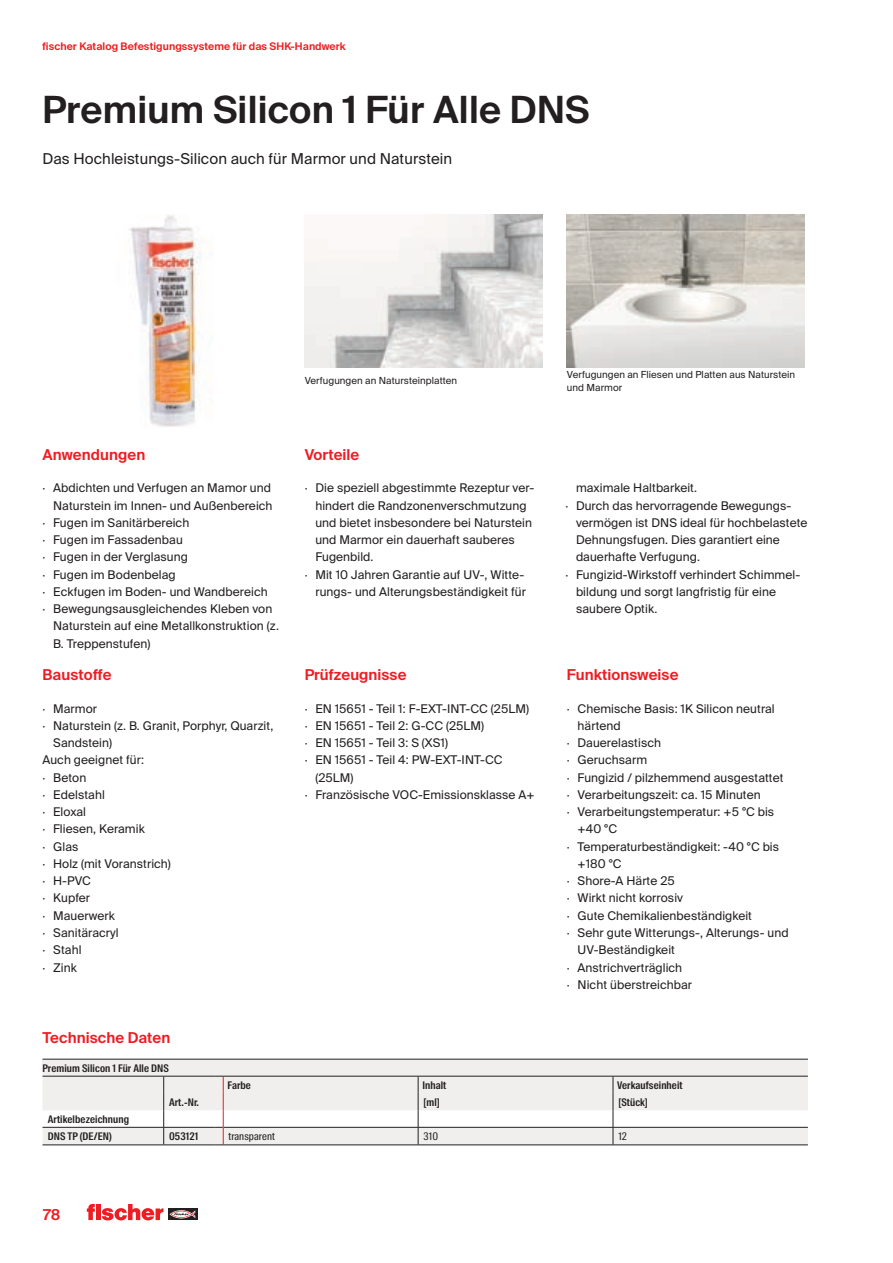
<style>
.page{position:relative;width:893px;height:1263px;background:#fff}
.page>*{position:absolute;margin:0;border:0;box-sizing:border-box;transform-origin:0 0}
.CB_AF_01_HEAD_25PT_S{font:600 37.5px "fischerstrong";letter-spacing:.005em;color:#231f20}
.CB_AF_02_SUBHEAD_SB{font:600 15px "fischerstrong";letter-spacing:.005em;color:#ee1d23}
.CB_AF_02_SUBHEAD_REG{font:15px "fischerstrong";letter-spacing:.005em;color:#231f20}
.CB_AF_03_COPY_REG{font:12px/17.2px "fischerstrong";letter-spacing:.005em;color:#231f20}
.CB_AF_07_TABELLE_HEA{font:600 10.5px "fischerstrong Cond";letter-spacing:.01em;color:#231f20}
.t1{font:600 10.5px "fischerstrong";letter-spacing:.005em;color:#ee1d23}
.CB_AF_07_TABELLE_COP{font:10.5px "fischerstrong Cond";letter-spacing:.01em;color:#231f20}
.CB_AF_07_TABLE_ITEM{font:600 10.5px "fischerstrong Cond";letter-spacing:.01em;color:#231f20}
.CB_AF_04_CAPTION_REG{font:9.75px/13.5px "fischerstrong";letter-spacing:.005em;color:#231f20}
</style>
<div class="page">
<svg style="left:168px;top:1208px;width:29px;height:12px"></svg>
<svg style="left:169px;top:1210px;width:26px;height:8px"></svg>
<svg style="left:87px;top:1204px;width:76px;height:16px"></svg>
<img style="left:305px;top:215px;width:237px;height:153px">
<img style="left:129px;top:215px;width:83px;height:212px">
<img style="left:567px;top:215px;width:238px;height:153px">
<svg style="left:43px;top:1072px;width:765px;height:4px;background:#dfdddd"></svg>
<svg style="left:43px;top:1076px;width:765px;height:69px"></svg>
<hr style="left:223px;top:1076px;width:195px;height:1px;background:#231f20">
<hr style="left:418px;top:1076px;width:195px;height:1px;background:#231f20">
<hr style="left:613px;top:1076px;width:195px;height:1px;background:#231f20">
<div style="left:43px;top:1059px;width:765px;height:13px;background:#f0efee"></div>
<hr style="left:43px;top:1059px;width:765px;height:1px;background:#231f20">
<p class="t1" style="left:43px;top:41px;width:305px">fischer Katalog Befestigungssysteme für das SHK-Handwerk</p>
<p class="CB_AF_01_HEAD_25PT_S" style="left:43px;top:88px;width:548px">Premium Silicon 1 Für Alle DNS</p>
<p class="CB_AF_02_SUBHEAD_REG" style="left:43px;top:150px;width:411px">Das Hochleistungs-Silicon auch für Marmor und Naturstein</p>
<p class="CB_AF_02_SUBHEAD_SB" style="left:43px;top:446px;width:104px">Anwendungen</p>
<p class="CB_AF_03_COPY_REG" style="left:43px;top:479px;width:232px;text-align:right">· Abdichten und Verfugen an Mamor und<br>Naturstein im Innen- und Außenbereich</p>
<p class="CB_AF_03_COPY_REG" style="left:43px;top:514px;width:148px">· Fugen im Sanitärbereich</p>
<p class="CB_AF_03_COPY_REG" style="left:43px;top:531px;width:142px">· Fugen im Fassadenbau</p>
<p class="CB_AF_03_COPY_REG" style="left:43px;top:548px;width:147px">· Fugen in der Verglasung</p>
<p class="CB_AF_03_COPY_REG" style="left:43px;top:566px;width:135px">· Fugen im Bodenbelag</p>
<p class="CB_AF_03_COPY_REG" style="left:43px;top:583px;width:227px">· Eckfugen im Boden- und Wandbereich</p>
<p class="CB_AF_03_COPY_REG" style="left:53px;top:600px;width:227px;text-indent:-11px">· Bewegungsausgleichendes Kleben von<br>Naturstein auf eine Metallkonstruktion (z.<br>B. Treppenstufen)</p>
<p class="CB_AF_02_SUBHEAD_SB" style="left:43px;top:666px;width:71px">Baustoffe</p>
<p class="CB_AF_03_COPY_REG" style="left:43px;top:700px;width:56px">· Marmor</p>
<p class="CB_AF_03_COPY_REG" style="left:53px;top:717px;width:222px;text-indent:-11px">· Naturstein (z. B. Granit, Porphyr, Quarzit,<br>Sandstein)</p>
<p class="CB_AF_03_COPY_REG" style="left:43px;top:752px;width:103px">Auch geeignet für:</p>
<p class="CB_AF_03_COPY_REG" style="left:43px;top:769px;width:45px">· Beton</p>
<p class="CB_AF_03_COPY_REG" style="left:43px;top:786px;width:64px">· Edelstahl</p>
<p class="CB_AF_03_COPY_REG" style="left:43px;top:803px;width:45px">· Eloxal</p>
<p class="CB_AF_03_COPY_REG" style="left:43px;top:821px;width:104px">· Fliesen, Keramik</p>
<p class="CB_AF_03_COPY_REG" style="left:43px;top:838px;width:37px">· Glas</p>
<p class="CB_AF_03_COPY_REG" style="left:43px;top:855px;width:130px">· Holz (mit Voranstrich)</p>
<p class="CB_AF_03_COPY_REG" style="left:43px;top:872px;width:50px">· H-PVC</p>
<p class="CB_AF_03_COPY_REG" style="left:43px;top:890px;width:49px">· Kupfer</p>
<p class="CB_AF_03_COPY_REG" style="left:43px;top:907px;width:74px">· Mauerwerk</p>
<p class="CB_AF_03_COPY_REG" style="left:43px;top:924px;width:78px">· Sanitäracryl</p>
<p class="CB_AF_03_COPY_REG" style="left:43px;top:941px;width:40px">· Stahl</p>
<p class="CB_AF_03_COPY_REG" style="left:43px;top:959px;width:36px">· Zink</p>
<p class="CB_AF_02_SUBHEAD_SB" style="left:43px;top:1029px;width:129px">Technische Daten</p>
<p class="CB_AF_07_TABELLE_HEA" style="left:43px;top:1062px;width:128px">Premium Silicon 1 Für Alle DNS</p>
<p class="CB_AF_04_CAPTION_REG" style="left:305px;top:374px;width:154px">Verfugungen an Natursteinplatten</p>
<p class="CB_AF_04_CAPTION_REG" style="left:567px;top:367px;width:230px">Verfugungen an Fliesen und Platten aus Naturstein und Marmor</p>
<p class="CB_AF_02_SUBHEAD_SB" style="left:305px;top:446px;width:56px">Vorteile</p>
<p class="CB_AF_03_COPY_REG" style="left:315px;top:479px;width:221px;text-indent:-11px">· Die speziell abgestimmte Rezeptur ver&shy;hindert die Randzonenverschmutzung und bietet insbesondere bei Naturstein und Marmor ein dauerhaft sauberes Fugenbild.</p>
<p class="CB_AF_03_COPY_REG" style="left:305px;top:566px;width:223px;text-align:right">· Mit 10 Jahren Garantie auf UV-, Witte&shy;rungs- und Alterungsbeständigkeit für</p>
<p class="CB_AF_02_SUBHEAD_SB" style="left:305px;top:666px;width:103px">Prüfzeugnisse</p>
<p class="CB_AF_03_COPY_REG" style="left:305px;top:700px;width:226px">· EN 15651 - Teil 1: F-EXT-INT-CC (25LM)</p>
<p class="CB_AF_03_COPY_REG" style="left:305px;top:717px;width:181px">· EN 15651 - Teil 2: G-CC (25LM)</p>
<p class="CB_AF_03_COPY_REG" style="left:305px;top:734px;width:145px">· EN 15651 - Teil 3: S (XS1)</p>
<p class="CB_AF_03_COPY_REG" style="left:315px;top:752px;width:189px;text-indent:-11px">· EN 15651 - Teil 4: PW-EXT-INT-CC (25LM)</p>
<p class="CB_AF_03_COPY_REG" style="left:305px;top:786px;width:231px">· Französische VOC-Emissionsklasse A+</p>
<p class="CB_AF_03_COPY_REG" style="left:576px;top:479px;width:123px">maximale Haltbarkeit.</p>
<p class="CB_AF_03_COPY_REG" style="left:576px;top:497px;width:233px;text-indent:-11px">· Durch das hervorragende Bewegungs&shy;vermögen ist DNS ideal für hochbelastete Dehnungsfugen. Dies garantiert eine dauerhafte Verfugung.</p>
<p class="CB_AF_03_COPY_REG" style="left:576px;top:566px;width:226px;text-indent:-11px">· Fungizid-Wirkstoff verhindert Schimmel&shy;bildung und sorgt langfristig für eine saubere Optik.</p>
<p class="CB_AF_02_SUBHEAD_SB" style="left:567px;top:666px;width:113px">Funktionsweise</p>
<p class="CB_AF_03_COPY_REG" style="left:578px;top:700px;width:199px;text-indent:-11px">· Chemische Basis: 1K Silicon neutral härtend</p>
<p class="CB_AF_03_COPY_REG" style="left:567px;top:734px;width:96px">· Dauerelastisch</p>
<p class="CB_AF_03_COPY_REG" style="left:567px;top:752px;width:82px">· Geruchsarm</p>
<p class="CB_AF_03_COPY_REG" style="left:567px;top:769px;width:218px">· Fungizid / pilzhemmend ausgestattet</p>
<p class="CB_AF_03_COPY_REG" style="left:567px;top:786px;width:195px">· Verarbeitungszeit: ca. 15 Minuten</p>
<p class="CB_AF_03_COPY_REG" style="left:578px;top:803px;width:198px;text-indent:-11px">· Verarbeitungstemperatur: +5 °C bis +40 °C</p>
<p class="CB_AF_03_COPY_REG" style="left:578px;top:838px;width:203px;text-indent:-11px">· Temperaturbeständigkeit: -40 °C bis +180 °C</p>
<p class="CB_AF_03_COPY_REG" style="left:567px;top:872px;width:109px">· Shore-A Härte 25</p>
<p class="CB_AF_03_COPY_REG" style="left:567px;top:890px;width:118px">· Wirkt nicht korrosiv</p>
<p class="CB_AF_03_COPY_REG" style="left:567px;top:907px;width:187px">· Gute Chemikalienbeständigkeit</p>
<p class="CB_AF_03_COPY_REG" style="left:578px;top:924px;width:213px;text-indent:-11px">· Sehr gute Witterungs-, Alterungs- und<br>UV-Beständigkeit</p>
<p class="CB_AF_03_COPY_REG" style="left:567px;top:959px;width:117px">· Anstrichverträglich</p>
<p class="CB_AF_03_COPY_REG" style="left:567px;top:976px;width:127px">· Nicht überstreichbar</p>
<p class="CB_AF_07_TABELLE_HEA" style="left:227px;top:1079px;width:25px">Farbe</p>
<p class="CB_AF_07_TABELLE_HEA" style="left:422px;top:1079px;width:26px">Inhalt</p>
<p class="CB_AF_07_TABELLE_HEA" style="left:617px;top:1079px;width:67px">Verkaufseinheit</p>
<p class="CB_AF_07_TABELLE_HEA" style="left:169px;top:1096px;width:31px">Art.-Nr.</p>
<p class="CB_AF_07_TABELLE_HEA" style="left:423px;top:1096px;width:18px">[ml]</p>
<p class="CB_AF_07_TABELLE_HEA" style="left:618px;top:1096px;width:31px">[Stück]</p>
<p class="CB_AF_07_TABELLE_HEA" style="left:48px;top:1113px;width:83px">Artikelbezeichnung</p>
<p class="CB_AF_07_TABELLE_HEA" style="left:48px;top:1130px;width:65px">DNS TP (DE/EN)</p>
<p class="CB_AF_07_TABLE_ITEM" style="left:169px;top:1130px;width:31px">053121</p>
<p class="CB_AF_07_TABELLE_COP" style="left:229px;top:1130px;width:48px">transparent</p>
<p class="CB_AF_07_TABELLE_COP" style="left:423px;top:1130px;width:16px">310</p>
<p class="CB_AF_07_TABELLE_COP" style="left:618px;top:1130px;width:10px">12</p>
<p class="CB_AF_02_SUBHEAD_SB" style="left:43px;top:1206px;width:19px">78</p>
</div>
